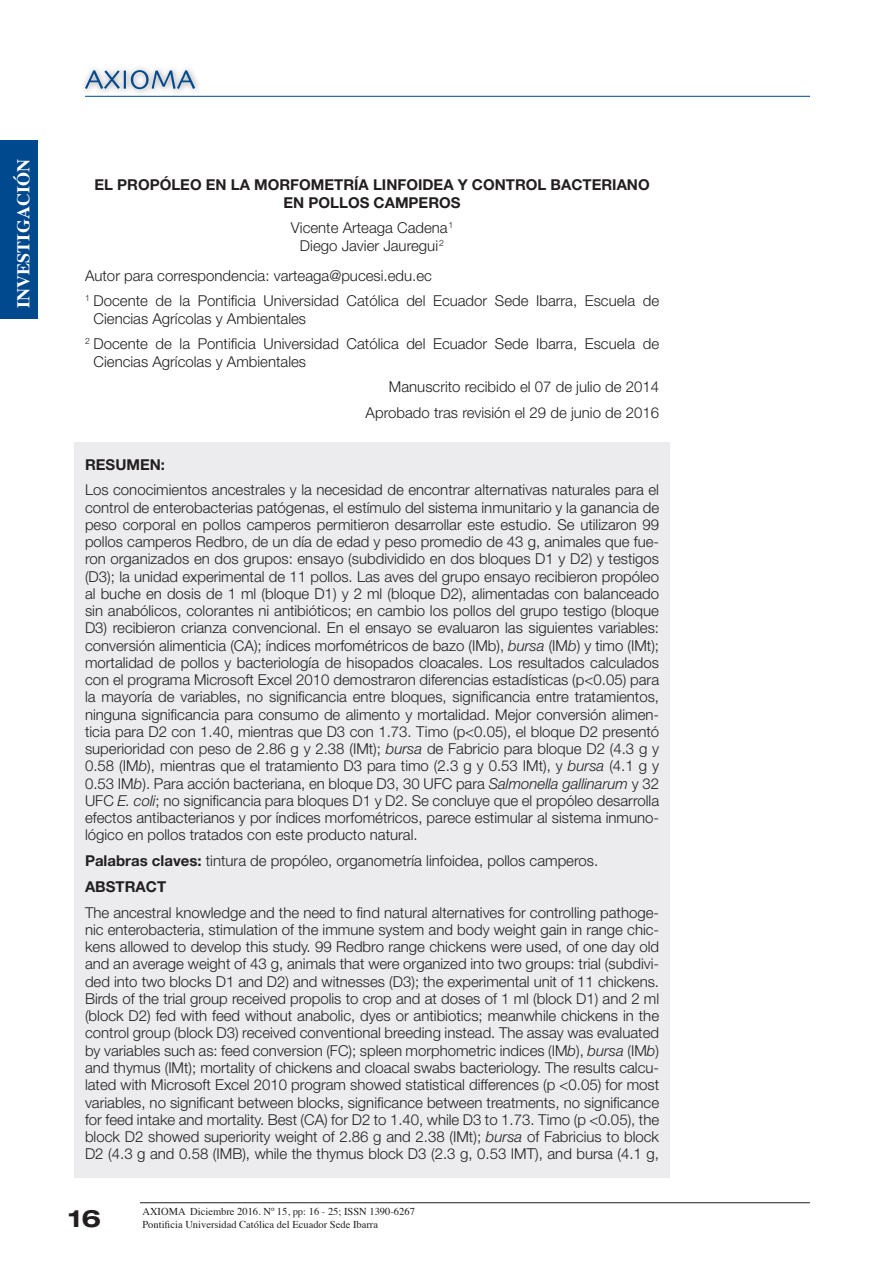
<style>
.page{position:relative;width:893px;height:1263px;background:#fff}
.page>*{position:absolute;margin:0;border:0;box-sizing:border-box;transform-origin:0 0}
.t1{font:700 expanded 24px "Helvetica Neue";color:#231f20}
.t2{font:700 18px "Times";color:#fff}
.Párrafo{font:300 15px/17.2px "Helvetica Neue";color:#231f20}
.TITULOS{font:700 15px/17.2px "Helvetica Neue";color:#231f20;text-align:center}
.TITULOS-2{font:300 15px "Helvetica Neue";color:#231f20}
.Estilo_de_párrafo_1{font:300 15px "Helvetica Neue";color:#231f20}
.t3{font:10.5px "Times";color:#231f20}
.s1{font-style:italic}
.s2{font-weight:700}
</style>
<div class="page">
<hr style="left:140px;top:1202px;width:670px;height:1px;background:#231f20">
<div style="left:80px;top:65px;width:122px;height:31px;background:#231f20;opacity:.51"></div>
<svg style="left:85px;top:70px;width:110px;height:19px"></svg>
<hr style="left:85px;top:96px;width:725px;height:1px;background:#01498e">
<div style="left:0;top:140px;width:37px;height:179px;background:#01498e"></div>
<div style="left:74px;top:442px;width:596px;height:736px;background:#ececee"></div>
<p class="t2" style="left:6px;top:307px;width:150px;rotate:-90deg">INVESTIGACIÓN</p>
<p class="TITULOS" style="left:94px;top:176px;width:557px">EL PROPÓLEO EN LA MORFOMETRÍA LINFOIDEA Y CONTROL BACTERIANO<br>EN POLLOS CAMPEROS</p>
<p class="Estilo_de_párrafo_1" style="left:291px;top:219px;width:164px">Vicente Arteaga Cadena<sup>1</sup></p>
<p class="Estilo_de_párrafo_1" style="left:300px;top:236px;width:146px">Diego Javier Jauregui<sup>2</sup></p>
<p class="Párrafo" style="left:85px;top:266px;width:348px">Autor para correspondencia: varteaga@pucesi.edu.ec</p>
<p class="Párrafo" style="left:94px;top:292px;width:567px;text-indent:-9px"><sup>1</sup> Docente de la Pontificia Universidad Católica del Ecuador Sede Ibarra, Escuela de<br>Ciencias Agrícolas y Ambientales</p>
<p class="Párrafo" style="left:94px;top:335px;width:567px;text-indent:-9px"><sup>2</sup> Docente de la Pontificia Universidad Católica del Ecuador Sede Ibarra, Escuela de<br>Ciencias Agrícolas y Ambientales</p>
<p class="Párrafo" style="left:389px;top:378px;width:272px">Manuscrito recibido el 07 de julio de 2014</p>
<p class="Párrafo" style="left:366px;top:404px;width:295px">Aprobado tras revisión el 29 de junio de 2016</p>
<p class="TITULOS" style="left:85px;top:455px;width:82px">RESUMEN:</p>
<p class="Párrafo" style="left:85px;top:481px;width:576px;text-align:justify">Los conocimientos ancestrales y la necesidad de encontrar alternativas naturales para el control de enterobacterias patógenas, el estímulo del sistema inmunitario y la ganancia de peso corporal en pollos camperos permitieron desarrollar este estudio. Se utilizaron 99 pollos camperos Redbro, de un día de edad y peso promedio de 43 g, animales que fue&shy;ron organizados en dos grupos: ensayo (subdividido en dos bloques D1 y D2) y testigos (D3); la unidad experimental de 11 pollos. Las aves del grupo ensayo recibieron propóleo al buche en dosis de 1 ml (bloque D1) y 2 ml (bloque D2), alimentadas con balanceado sin anabólicos, colorantes ni antibióticos; en cambio los pollos del grupo testigo (bloque D3) recibieron crianza convencional. En el ensayo se evaluaron las siguientes variables: conversión alimenticia (CA); índices morfométricos de bazo (IMb), <span class="s1">bursa</span> (IM<span class="s1">b</span>) y timo (IMt); mortalidad de pollos y bacteriología de hisopados cloacales. Los resultados calculados con el programa Microsoft Excel 2010 demostraron diferencias estadísticas (p&lt;0.05) para la mayoría de variables, no significancia entre bloques, significancia entre tratamientos, ninguna significancia para consumo de alimento y mortalidad. Mejor conversión alimen&shy;ticia para D2 con 1.40, mientras que D3 con 1.73. Timo (p&lt;0.05), el bloque D2 presentó superioridad con peso de 2.86 g y 2.38 (IMt); <span class="s1">bursa</span> de Fabricio para bloque D2 (4.3 g y 0.58 (IM<span class="s1">b</span>), mientras que el tratamiento D3 para timo (2.3 g y 0.53 IMt), y <span class="s1">bursa</span> (4.1 g y 0.53 IM<span class="s1">b</span>). Para acción bacteriana, en bloque D3, 30 UFC para <span class="s1">Salmonella gallinarum</span> y 32<br>UFC <span class="s1">E. coli</span>; no significancia para bloques D1 y D2. Se concluye que el propóleo desarrolla efectos antibacterianos y por índices morfométricos, parece estimular al sistema inmuno&shy;lógico en pollos tratados con este producto natural.</p>
<p class="TITULOS-2" style="left:85px;top:852px;width:515px"><span class="s2">Palabras claves:</span> tintura de propóleo, organometría linfoidea, pollos camperos.</p>
<p class="TITULOS" style="left:85px;top:878px;width:83px">ABSTRACT</p>
<p class="Párrafo" style="left:85px;top:903px;width:576px;text-align:justify">The ancestral knowledge and the need to find natural alternatives for controlling pathoge&shy;nic enterobacteria, stimulation of the immune system and body weight gain in range chic&shy;kens allowed to develop this study. 99 Redbro range chickens were used, of one day old and an average weight of 43 g, animals that were organized into two groups: trial (subdivi&shy;ded into two blocks D1 and D2) and witnesses (D3); the experimental unit of 11 chickens.<br>Birds of the trial group received propolis to crop and at doses of 1 ml (block D1) and 2 ml (block D2) fed with feed without anabolic, dyes or antibiotics; meanwhile chickens in the control group (block D3) received conventional breeding instead. The assay was evaluated by variables such as: feed conversion (FC); spleen morphometric indices (IM<span class="s1">b</span>), <span class="s1">bursa</span> (IM<span class="s1">b</span>) and thymus (IMt); mortality of chickens and cloacal swabs bacteriology. The results calcu&shy;lated with Microsoft Excel 2010 program showed statistical differences (p &lt;0.05) for most variables, no significant between blocks, significance between treatments, no significance for feed intake and mortality. Best (CA) for D2 to 1.40, while D3 to 1.73. Timo (p &lt;0.05), the block D2 showed superiority weight of 2.86 g and 2.38 (IMt); <span class="s1">bursa</span> of Fabricius to block D2 (4.3 g and 0.58 (IMB), while the thymus block D3 (2.3 g, 0.53 IMT), and bursa (4.1 g,</p>
<p class="t1" style="left:68px;top:1203px;width:34px">16</p>
<p class="t3" style="left:142px;top:1201px;width:274px">AXIOMA Diciembre 2016. Nº 15, pp: 16 - 25; ISSN 1390-6267</p>
<p class="t3" style="left:142px;top:1214px;width:237px">Pontificia Universidad Católica del Ecuador Sede Ibarra</p>
</div>
